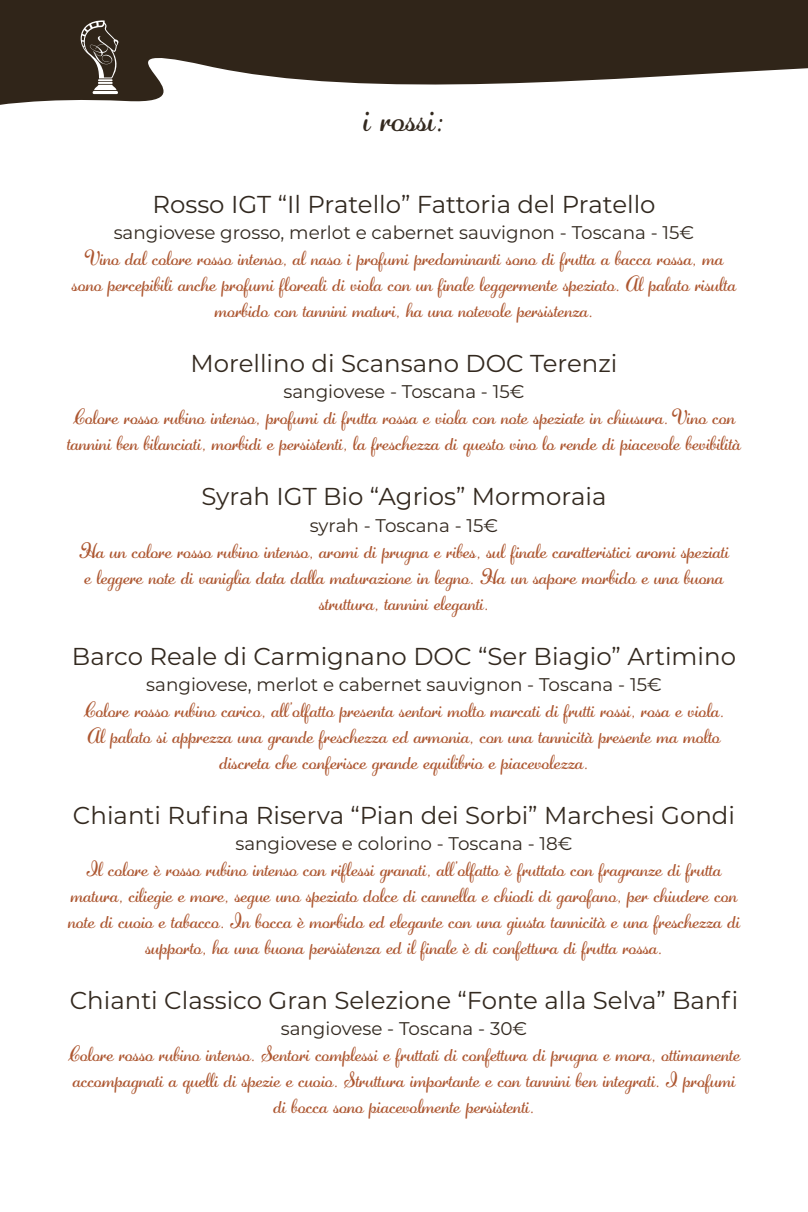
<style>
.page{position:relative;width:808px;height:1212px;background:#fff}
.page>*{position:absolute;margin:0;border:0;box-sizing:border-box;transform-origin:0 0}
.t1{font:36.6px "Adage Script JF";color:#33291f}
.t2{font:24.45px "Montserrat";color:#33291f}
.t3{font:24.45px "Montserrat";color:#31281f}
.t4{font:20.4px/26.1px "Adage Script JF";color:#ad5731;text-align:center}
.t5{font:18.3px "Montserrat";color:#31281f}
.t6{font:18.3px "Montserrat";color:#33291f}
.s1{color:#31281f}
</style>
<div class="page">
<svg style="left:0;top:0;width:808px;height:105px;fill:#302519"></svg>
<svg style="left:79px;top:20px;width:42px;height:74px"></svg>
<h1 class="t1" style="left:363px;top:94px;width:83px">i rossi:</h1>
<p class="t3" style="left:152px;top:188px;width:505px">Rosso IGT “Il Pratello” Fattoria del Pratello</p>
<p class="t5" style="left:114px;top:220px;width:582px">sangiovese grosso, merlot e cabernet sauvignon - Toscana - 15€</p>
<p class="t4" style="left:72px;top:246px;width:665px">Vino dal colore rosso intenso, al naso i profumi predominanti sono di frutta a bacca rossa, ma sono percepibili anche profumi floreali di viola con un finale leggermente speziato. Al palato risulta morbido con tannini maturi, ha una notevole persistenza.</p>
<p class="t2" style="left:190px;top:347px;width:428px">Morellino di Scansano DOC Terenzi</p>
<p class="t5" style="left:283px;top:379px;width:242px">sangiovese - Toscana - 15€</p>
<p class="t4" style="left:67px;top:405px;width:675px;text-align:left">Colore rosso rubino intenso, profumi di frutta rossa e viola con note speziate in chiusura. Vino con tannini ben bilanciati, morbidi e persistenti, la freschezza di questo vino lo rende di piacevole bevibilità</p>
<p class="t2" style="left:201px;top:480px;width:406px">Syrah IGT Bio “Agrios” Mormoraia</p>
<p class="t6" style="left:310px;top:512px;width:190px">syrah - Toscana - <span class="s1">15€</span></p>
<p class="t4" style="left:79px;top:538px;width:651px">Ha un colore rosso rubino intenso, aromi di prugna e ribes, sul finale caratteristici aromi speziati e leggere note di vaniglia data dalla maturazione in legno. Ha un sapore morbido e una buona struttura, tannini eleganti.</p>
<p class="t2" style="left:72px;top:639px;width:665px">Barco Reale di Carmignano DOC “Ser Biagio” Artimino</p>
<p class="t5" style="left:146px;top:672px;width:517px">sangiovese, merlot e cabernet sauvignon - Toscana - 15€</p>
<p class="t4" style="left:83px;top:697px;width:643px">Colore rosso rubino carico, all’olfatto presenta sentori molto marcati di frutti rossi, rosa e viola.<br>Al palato si apprezza una grande freschezza ed armonia, con una tannicità presente ma molto discreta che conferisce grande equilibrio e piacevolezza.</p>
<p class="t2" style="left:73px;top:798px;width:664px">Chianti Rufina Riserva “Pian dei Sorbi” Marchesi Gondi</p>
<p class="t5" style="left:235px;top:831px;width:339px">sangiovese e colorino - Toscana - 18€</p>
<p class="t4" style="left:68px;top:856px;width:673px">Il colore è rosso rubino intenso con riflessi granati, all’olfatto è fruttato con fragranze di frutta matura, ciliegie e more, segue uno speziato dolce di cannella e chiodi di garofano, per chiudere con note di cuoio e tabacco. In bocca è morbido ed elegante con una giusta tannicità e una freschezza di supporto, ha una buona persistenza ed il finale è di confettura di frutta rossa.</p>
<p class="t2" style="left:70px;top:983px;width:670px">Chianti Classico Gran Selezione “Fonte alla Selva” Banfi</p>
<p class="t5" style="left:281px;top:1016px;width:248px">sangiovese - Toscana - 30€</p>
<p class="t4" style="left:68px;top:1041px;width:674px">Colore rosso rubino intenso. Sentori complessi e fruttati di confettura di prugna e mora, ottimamente accompagnati a quelli di spezie e cuoio. Struttura importante e con tannini ben integrati. I profumi di bocca sono piacevolmente persistenti.</p>
</div>
